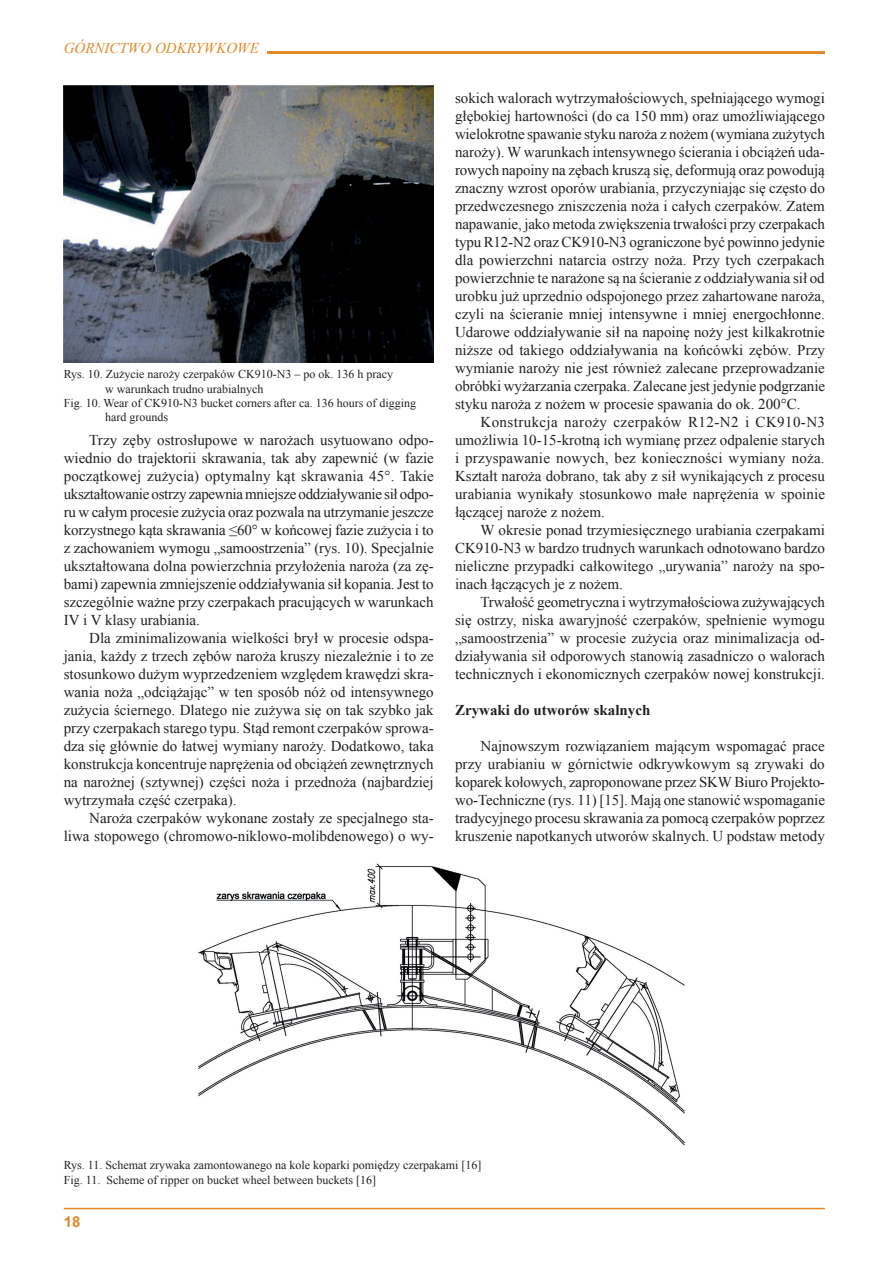
<style>
.page{position:relative;width:893px;height:1263px;background:#fff}
.page>*{position:absolute;margin:0;border:0;box-sizing:border-box;transform-origin:0 0}
.t1{font:15px/18px "Times New Roman";color:#231f20;text-align:justify}
.t2{font:700 15px "Times New Roman";color:#231f20}
.t3{font:italic 15px "Times New Roman";color:#e38824}
.t4{font:700 15px "Arial";color:#e38824}
.t5{font:12px/14.4px "Times New Roman";color:#231f20}
</style>
<div class="page">
<hr style="left:64px;top:1208px;width:761px;height:1px;background:#e38824">
<hr style="left:267px;top:51px;width:558px;height:3px;background:#e38824">
<img style="left:64px;top:85px;width:370px;height:277px">
<img style="left:198px;top:863px;width:487px;height:283px">
<p class="t3" style="left:64px;top:37px;width:197px">GÓRNICTWO ODKRYWKOWE</p>
<p class="t5" style="left:64px;top:367px;width:331px">Rys. 10. Zużycie naroży czerpaków CK910-N3 – po ok. 136 h pracy</p>
<p class="t5" style="left:105px;top:381px;width:160px">w warunkach trudno urabialnych</p>
<p class="t5" style="left:64px;top:396px;width:354px">Fig. 10. Wear of CK910-N3 bucket corners after ca. 136 hours of digging</p>
<p class="t5" style="left:105px;top:410px;width:64px">hard grounds</p>
<p class="t1" style="left:64px;top:431px;width:372px;text-indent:26px">Trzy zęby ostrosłupowe w narożach usytuowano odpo&shy;wiednio do trajektorii skrawania, tak aby zapewnić (w fazie początkowej zużycia) optymalny kąt skrawania 45°. Takie ukształtowanie ostrzy zapewnia mniejsze oddziaływanie sił odpo&shy;ru w całym procesie zużycia oraz pozwala na utrzymanie jeszcze korzystnego kąta skrawania ≤60° w końcowej fazie zużycia i to z zachowaniem wymogu „samoostrzenia” (rys. 10). Specjalnie ukształtowana dolna powierzchnia przyłożenia naroża (za zę&shy;bami) zapewnia zmniejszenie oddziaływania sił kopania. Jest to szczególnie ważne przy czerpakach pracujących w warunkach IV i V klasy urabiania.</p>
<p class="t1" style="left:64px;top:629px;width:371px;text-indent:26px">Dla zminimalizowania wielkości brył w procesie odspa&shy;jania, każdy z trzech zębów naroża kruszy niezależnie i to ze stosunkowo dużym wyprzedzeniem względem krawędzi skra&shy;wania noża „odciążając” w ten sposób nóż od intensywnego zużycia ściernego. Dlatego nie zużywa się on tak szybko jak przy czerpakach starego typu. Stąd remont czerpaków sprowa&shy;dza się głównie do łatwej wymiany naroży. Dodatkowo, taka konstrukcja koncentruje naprężenia od obciążeń zewnętrznych na narożnej (sztywnej) części noża i przednoża (najbardziej wytrzymała część czerpaka).</p>
<p class="t1" style="left:64px;top:809px;width:371px;text-align:right">Naroża czerpaków wykonane zostały ze specjalnego sta&shy;liwa stopowego (chromowo-niklowo-molibdenowego) o wy-</p>
<p class="t1" style="left:455px;top:89px;width:372px">sokich walorach wytrzymałościowych, spełniającego wymogi głębokiej hartowności (do ca 150 mm) oraz umożliwiającego wielokrotne spawanie styku naroża z nożem (wymiana zużytych naroży). W warunkach intensywnego ścierania i obciążeń uda&shy;rowych napoiny na zębach kruszą się, deformują oraz powodują znaczny wzrost oporów urabiania, przyczyniając się często do przedwczesnego zniszczenia noża i całych czerpaków. Zatem napawanie, jako metoda zwiększenia trwałości przy czerpakach typu R12-N2 oraz CK910-N3 ograniczone być powinno jedynie dla powierzchni natarcia ostrzy noża. Przy tych czerpakach powierzchnie te narażone są na ścieranie z oddziaływania sił od urobku już uprzednio odspojonego przez zahartowane naroża, czyli na ścieranie mniej intensywne i mniej energochłonne.<br>Udarowe oddziaływanie sił na napoinę noży jest kilkakrotnie niższe od takiego oddziaływania na końcówki zębów. Przy wymianie naroży nie jest również zalecane przeprowadzanie obróbki wyżarzania czerpaka. Zalecane jest jedynie podgrzanie styku naroża z nożem w procesie spawania do ok. 200°C.</p>
<p class="t1" style="left:455px;top:413px;width:372px;text-indent:26px">Konstrukcja naroży czerpaków R12-N2 i CK910-N3 umożliwia 10-15-krotną ich wymianę przez odpalenie starych i przyspawanie nowych, bez konieczności wymiany noża.<br>Kształt naroża dobrano, tak aby z sił wynikających z procesu urabiania wynikały stosunkowo małe naprężenia w spoinie łączącej naroże z nożem.</p>
<p class="t1" style="left:455px;top:521px;width:371px;text-indent:26px">W okresie ponad trzymiesięcznego urabiania czerpakami CK910-N3 w bardzo trudnych warunkach odnotowano bardzo nieliczne przypadki całkowitego „urywania” naroży na spo&shy;inach łączących je z nożem.</p>
<p class="t1" style="left:455px;top:593px;width:372px;text-indent:26px">Trwałość geometryczna i wytrzymałościowa zużywających się ostrzy, niska awaryjność czerpaków, spełnienie wymogu „samoostrzenia” w procesie zużycia oraz minimalizacja od&shy;działywania sił odporowych stanowią zasadniczo o walorach technicznych i ekonomicznych czerpaków nowej konstrukcji.</p>
<p class="t2" style="left:455px;top:700px;width:197px">Zrywaki do utworów skalnych</p>
<p class="t1" style="left:455px;top:737px;width:371px;text-indent:26px">Najnowszym rozwiązaniem mającym wspomagać prace przy urabianiu w górnictwie odkrywkowym są zrywaki do koparek kołowych, zaproponowane przez SKW Biuro Projekto&shy;wo-Techniczne (rys. 11) [15]. Mają one stanowić wspomaganie tradycyjnego procesu skrawania za pomocą czerpaków poprzez kruszenie napotkanych utworów skalnych. U podstaw metody</p>
<p class="t5" style="left:64px;top:1158px;width:419px">Rys. 11. Schemat zrywaka zamontowanego na kole koparki pomiędzy czerpakami [16]<br>Fig. 11. Scheme of ripper on bucket wheel between buckets [16]</p>
<p class="t4" style="left:64px;top:1212px;width:18px">18</p>
</div>
